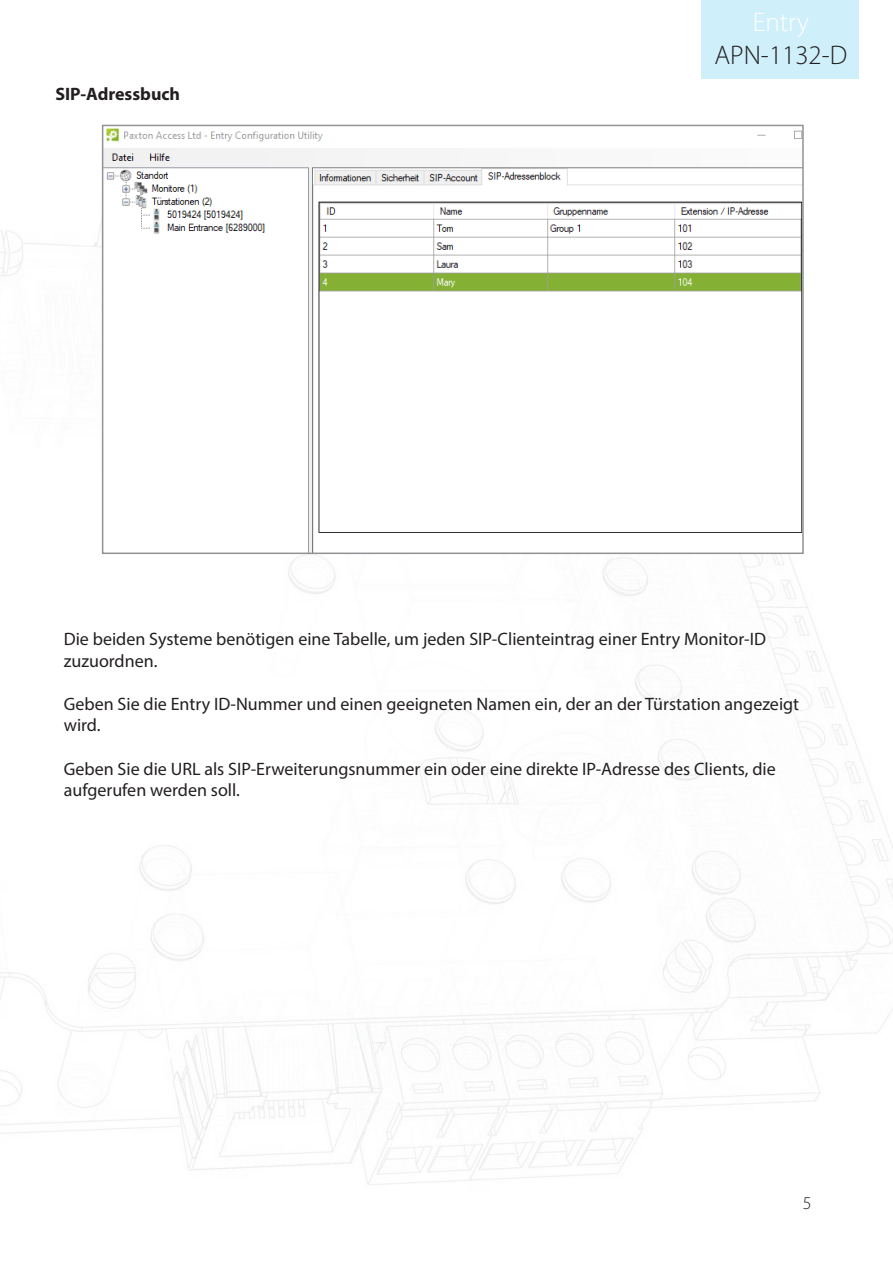
<style>
.page{position:relative;width:893px;height:1263px;background:#fff}
.page>*{position:absolute;margin:0;border:0;box-sizing:border-box;transform-origin:0 0}
.t1{font:300 27px "Myriad Pro";color:#231f20}
.t2{font:300 27px "Myriad Pro";color:#fff}
.Text_-_12pt{font:18px/21.6px "Myriad Pro";color:#231f20}
.Text_-_12pt_bold{font:700 18px "Myriad Pro";color:#231f20}
.t3{font:300 18px "Myriad Pro";color:#231f20}
</style>
<div class="page">
<div style="left:702px;top:0;width:157px;height:79px;background:#cfeffb"></div>
<img style="left:105px;top:128px;width:696px;height:423px">
<div style="left:102px;top:125px;width:702px;height:429px;border:2px solid #919295"></div>
<h1 class="t2" style="left:753px;top:6px;width:58px">Entry</h1>
<p class="Text_-_12pt_bold" style="left:55px;top:82px;width:126px">SIP-Adressbuch</p>
<h1 class="t1" style="left:714px;top:39px;width:134px">APN-1132-D</h1>
<p class="Text_-_12pt" style="left:64px;top:628px;width:704px">Die beiden Systeme benötigen eine Tabelle, um jeden SIP-Clienteintrag einer Entry Monitor-ID zuzuordnen.</p>
<p class="Text_-_12pt" style="left:64px;top:693px;width:737px">Geben Sie die Entry ID-Nummer und einen geeigneten Namen ein, der an der Türstation angezeigt wird.</p>
<p class="Text_-_12pt" style="left:64px;top:757px;width:713px">Geben Sie die URL als SIP-Erweiterungsnummer ein oder eine direkte IP-Adresse des Clients, die aufgerufen werden soll.</p>
<p class="t3" style="left:803px;top:1192px;width:10px">5</p>
</div>
